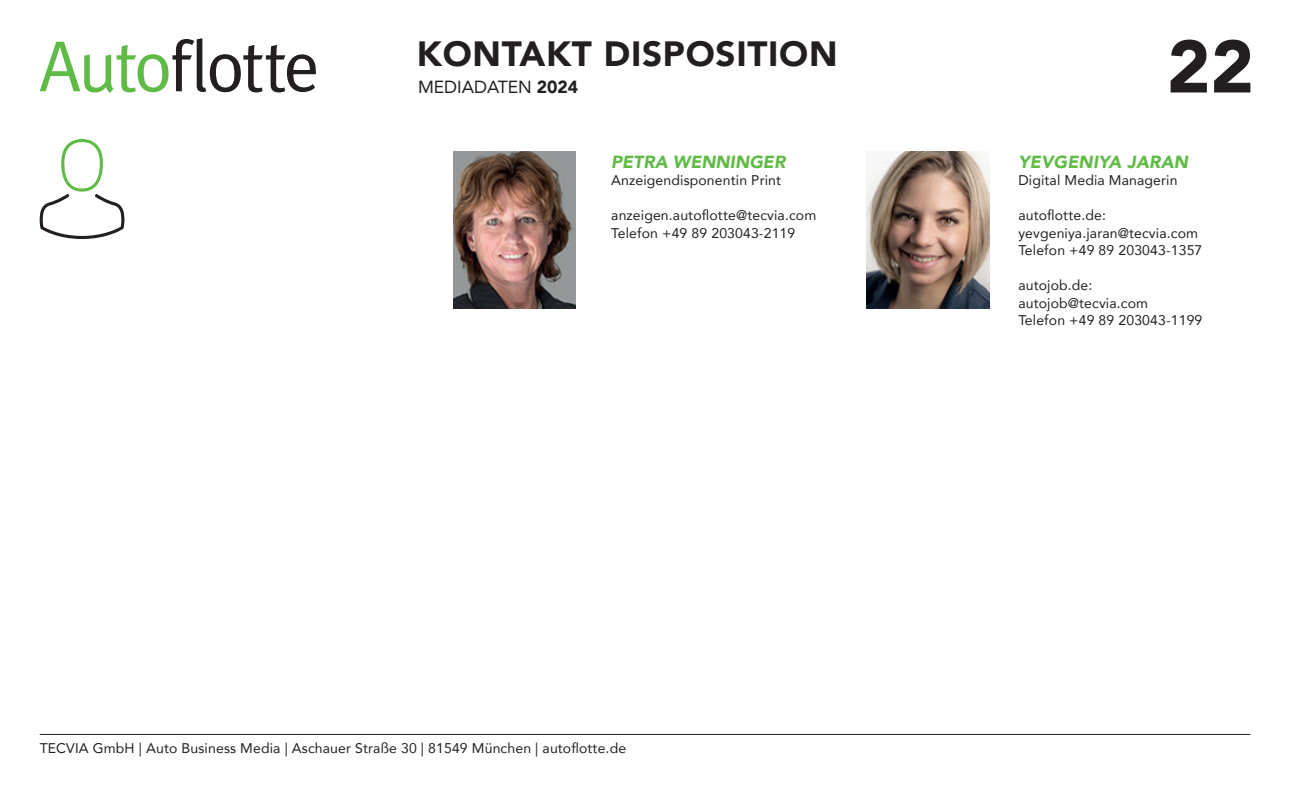
<style>
.page{position:relative;width:1290px;height:794px;background:#fff}
.page>*{position:absolute;margin:0;border:0;box-sizing:border-box;transform-origin:0 0}
.t1{font:900 73.5px "Avenir";color:#231f20}
.t2{font:900 35px "Avenir";letter-spacing:.02em;color:#231f20}
.t3{font:italic 900 17.5px "Avenir";color:#60bb46}
.t4{font:17.5px "Avenir";color:#231f20}
.t5{font:14px/17.5px "Avenir";letter-spacing:.01em;color:#231f20}
.s1{font-weight:900}
</style>
<div class="page">
<hr style="left:40px;top:734px;width:1210px;height:1px;background:#231f20">
<svg style="left:40px;top:38px;width:276px;height:55px"></svg>
<svg style="left:40px;top:139px;width:84px;height:100px"></svg>
<img style="left:453px;top:151px;width:123px;height:158px">
<img style="left:866px;top:151px;width:123px;height:158px">
<h2 class="t2" style="left:417px;top:24px;width:422px">KONTAKT DISPOSITION</h2>
<p class="t4" style="left:418px;top:73px;width:162px">MEDIADATEN <span class="s1">2024</span></p>
<p class="t3" style="left:611px;top:147px;width:176px">PETRA WENNINGER</p>
<p class="t5" style="left:611px;top:171px;width:171px">Anzeigendisponentin Print</p>
<p class="t5" style="left:611px;top:206px;width:207px">anzeigen.autoflotte@tecvia.com<br>Telefon +49 89 203043-2119</p>
<p class="t5" style="left:40px;top:739px;width:588px">TECVIA GmbH | Auto Business Media | Aschauer Straße 30 | 81549 München | autoflotte.de</p>
<h1 class="t1" style="left:1167px;top:4px;width:89px">22</h1>
<p class="t3" style="left:1018px;top:147px;width:171px">YEVGENIYA JARAN</p>
<p class="t5" style="left:1018px;top:171px;width:161px">Digital Media Managerin</p>
<p class="t5" style="left:1018px;top:206px;width:186px">autoflotte.de: yevgeniya.jaran@tecvia.com<br>Telefon +49 89 203043-1357</p>
<p class="t5" style="left:1018px;top:276px;width:186px">autojob.de: autojob@tecvia.com<br>Telefon +49 89 203043-1199</p>
</div>
